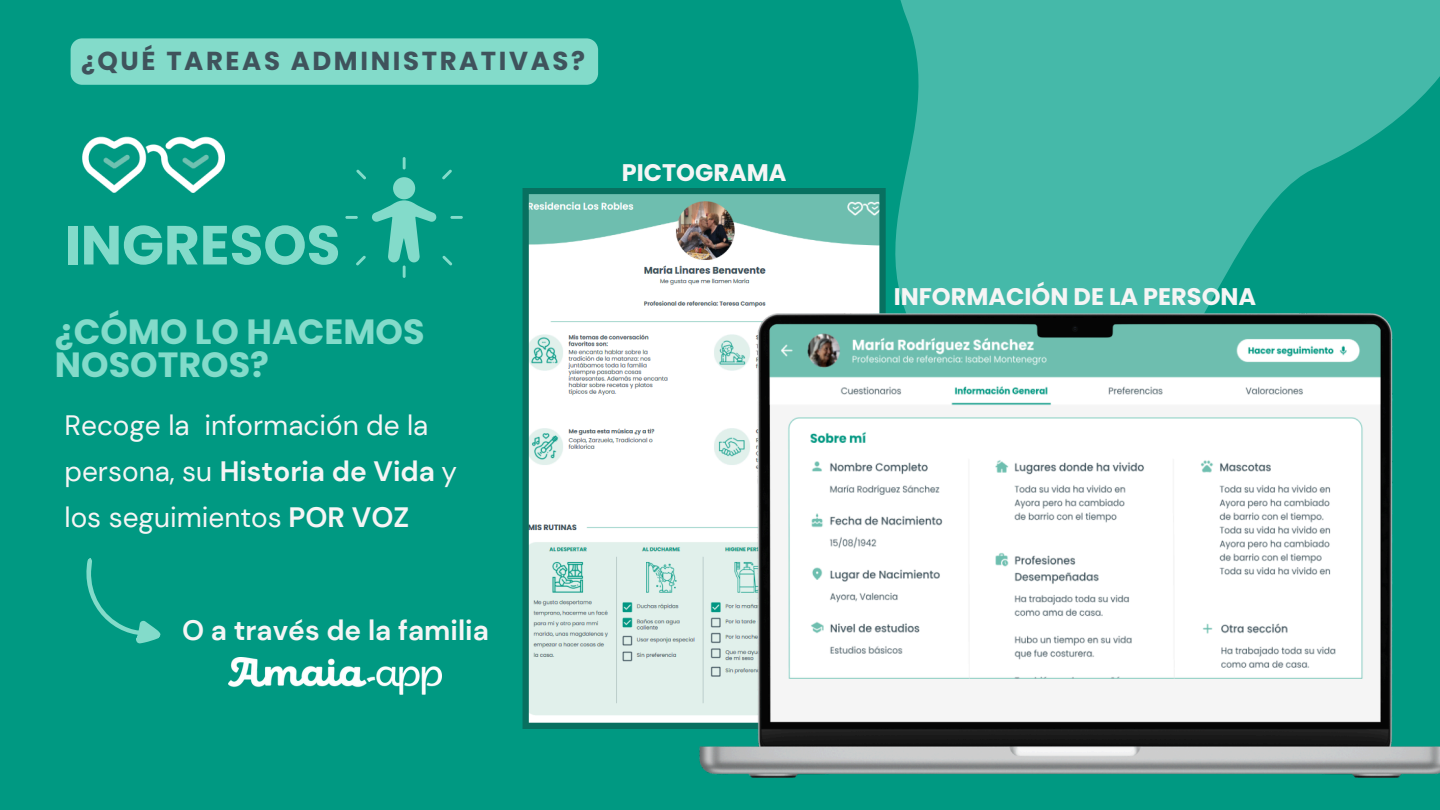
<style>
.page{position:relative;width:1440px;height:810px;background:#009982}
.page>*{position:absolute;margin:0;border:0;box-sizing:border-box;transform-origin:0 0}
.t1{font:700 55px "Poppins";color:#83dbca}
.t2{font:700 35px/33px "Poppins";color:#83dbca}
.t3{font:28px/45.8px "DM Sans";color:#f5f5f5}
.t4{font:700 28px "DM Sans";color:#f5f5f5}
.t5{font:700 26px "Poppins";letter-spacing:.1em;color:#3f535c}
.t6{font:700 24px "Poppins";color:#f5f5f5}
.s1{font-weight:700}
</style>
<div class="page">
<div style="left:900px;top:0;width:540px;height:121px;background:#45b9a9"></div>
<img style="left:82px;top:137px;width:143px;height:55px">
<div style="left:393px;top:177px;width:22px;height:22px;background:#83dbca;border-radius:50%"></div>
<svg style="left:403px;top:157px;width:3px;height:12px"></svg>
<svg style="left:442px;top:170px;width:10px;height:9px"></svg>
<svg style="left:372px;top:200px;width:91px;height:78px"></svg>
<svg style="left:356px;top:170px;width:10px;height:9px"></svg>
<svg style="left:356px;top:256px;width:10px;height:9px"></svg>
<svg style="left:345px;top:216px;width:13px;height:3px"></svg>
<svg style="left:86px;top:558px;width:75px;height:86px"></svg>
<img style="left:229px;top:657px;width:213px;height:38px">
<div style="left:71px;top:38px;width:527px;height:47px;background:#83dbca"></div>
<img style="left:522px;top:121px;width:918px;height:657px">
<p class="t5" style="left:81px;top:43px;width:506px">¿QUÉ TAREAS ADMINISTRATIVAS?</p>
<h3 class="t1" style="left:64px;top:207px;width:277px">INGRESOS</h3>
<p class="t2" style="left:55px;top:315px;width:371px">¿CÓMO LO HACEMOS<br>NOSOTROS?</p>
<p class="t3" style="left:64px;top:403px;width:394px">Recoge la información de la persona, su <span class="s1">Historia de Vida</span> y los seguimientos <span class="s1">POR VOZ</span></p>
<p class="t4" style="left:182px;top:613px;width:308px">O a través de la familia</p>
<h1 class="t6" style="left:622px;top:156px;width:166px">PICTOGRAMA</h1>
<h5 class="t6" style="left:894px;top:280px;width:364px">INFORMACIÓN DE LA PERSONA</h5>
</div>
